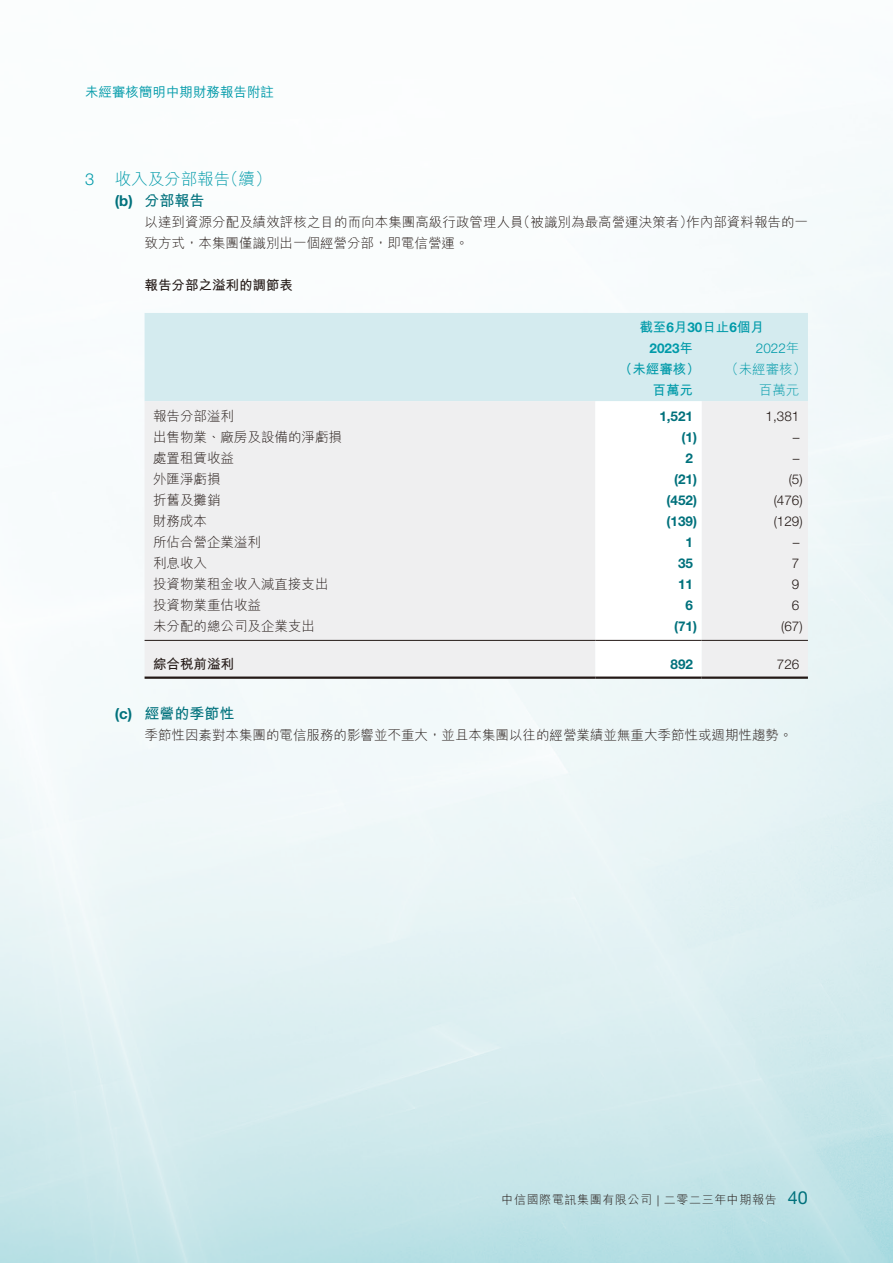
<style>
.page{position:relative;width:893px;height:1263px;background:#fff}
.page>*{position:absolute;margin:0;border:0;box-sizing:border-box;transform-origin:0 0}
.t1{font:18px "Helvetica Neue LT Std";color:#00717c}
.t2{font:300 16.5px "M Hei HK";color:#009aa9}
.t3{font:300 16.5px "Helvetica Neue LT Std";color:#009aa9}
.t4{font:700 15px "M Hei HK";color:#00717c}
.t5{font:700 15px "Helvetica Neue LT Std";color:#00717c}
.t6{font:300 13.5px/21px "M Hei HK";color:#231916}
.t7{font:700 13.5px "Helvetica Neue LT Std";color:#00717c}
.t8{font:300 13.5px "Helvetica Neue LT Std";color:#231916}
.t9{font:700 13.5px "M Hei HK";color:#009aa9}
.t10{font:700 13.5px "M Hei HK";color:#231916}
.t11{font:500 13.5px "M Hei HK";color:#009aa9}
.t12{font:300 13.5px "M Hei HK";color:#009aa9}
.t13{font:300 13.5px "Helvetica Neue LT Std";color:#009aa9}
.t14{font:700 13.5px "Helvetica Neue LT Std";color:#009aa9}
.t15{font:300 12px "M Hei HK";letter-spacing:.05em;color:#231916}
.s1{font-family:"Helvetica Neue LT Std"}
.s2{font-family:"M Hei HK"}
</style>
<div class="page">
<div style="left:145px;top:313px;width:663px;height:88px;background:#d4ebef"></div>
<div style="left:145px;top:401px;width:663px;height:275px;background:#efeff0"></div>
<svg style="left:595px;top:401px;width:107px;height:275px"></svg>
<hr style="left:145px;top:640px;width:450px;height:1px;background:#231916">
<hr style="left:595px;top:640px;width:107px;height:1px;background:#231916">
<hr style="left:702px;top:640px;width:106px;height:1px;background:#231916">
<hr style="left:145px;top:676px;width:450px;height:3px;background:#231916">
<hr style="left:595px;top:676px;width:107px;height:3px;background:#231916">
<hr style="left:702px;top:676px;width:106px;height:3px;background:#231916">
<p class="t11" style="left:85px;top:82px;width:190px">未經審核簡明中期財務報告附註</p>
<p class="t3" style="left:85px;top:169px;width:11px">3</p>
<p class="t2" style="left:222px;top:167px;width:51px">（續(</p>
<p class="t2" style="left:115px;top:167px;width:117px">收入及分部報告</p>
<p class="t5" style="left:115px;top:191px;width:20px">b( )</p>
<p class="t5" style="left:115px;top:704px;width:19px">c( )</p>
<p class="t4" style="left:145px;top:190px;width:61px">分部報告</p>
<p class="t6" style="left:145px;top:211px;width:381px">以達到資源分配及績效評核之目的而向本集團高級行政管理人員致方式，本集團僅識別出一個經營分部，即電信營運。</p>
<p class="t10" style="left:145px;top:275px;width:150px">報告分部之溢利的調節表</p>
<p class="t6" style="left:517px;top:211px;width:177px">（被識別為最高營運決策者）</p>
<p class="t6" style="left:686px;top:211px;width:123px">作內部資料報告的一</p>
<p class="t9" style="left:639px;top:317px;width:126px">截至月<span class="s1">6 30</span>日止<span class="s1">6</span>個月</p>
<p class="t13" style="left:756px;top:340px;width:45px">2022<span class="s2">年</span></p>
<p class="t14" style="left:650px;top:340px;width:45px">2023<span class="s2">年</span></p>
<p class="t9" style="left:619px;top:359px;width:82px">（未經審核）</p>
<p class="t12" style="left:725px;top:360px;width:82px">（未經審核(</p>
<p class="t9" style="left:653px;top:380px;width:42px">百萬元</p>
<p class="t12" style="left:759px;top:381px;width:42px">百萬元</p>
<p class="t6" style="left:153px;top:405px;width:82px">報告分部溢利</p>
<p class="t7" style="left:659px;top:407px;width:35px">1,521</p>
<p class="t8" style="left:766px;top:407px;width:35px">1,381</p>
<p class="t6" style="left:153px;top:426px;width:190px">出售物業、廠房及設備的淨虧損</p>
<p class="t7" style="left:682px;top:428px;width:17px">(1)</p>
<p class="t8" style="left:793px;top:428px;width:8px">–</p>
<p class="t6" style="left:153px;top:447px;width:82px">處置租賃收益</p>
<p class="t7" style="left:686px;top:449px;width:9px">2</p>
<p class="t8" style="left:793px;top:449px;width:8px">–</p>
<p class="t6" style="left:153px;top:468px;width:69px">外匯淨虧損</p>
<p class="t7" style="left:674px;top:470px;width:25px">)21(</p>
<p class="t8" style="left:789px;top:470px;width:16px">(5)</p>
<p class="t6" style="left:153px;top:489px;width:69px">折舊及攤銷</p>
<p class="t7" style="left:667px;top:491px;width:32px">)452(</p>
<p class="t8" style="left:774px;top:491px;width:31px">)476(</p>
<p class="t6" style="left:153px;top:510px;width:55px">財務成本</p>
<p class="t7" style="left:667px;top:512px;width:32px">)139(</p>
<p class="t8" style="left:774px;top:512px;width:31px">)129(</p>
<p class="t6" style="left:153px;top:531px;width:109px">所佔合營企業溢利</p>
<p class="t7" style="left:686px;top:533px;width:9px">1</p>
<p class="t8" style="left:793px;top:533px;width:8px">–</p>
<p class="t6" style="left:153px;top:552px;width:55px">利息收入</p>
<p class="t7" style="left:678px;top:554px;width:17px">35</p>
<p class="t8" style="left:792px;top:554px;width:9px">7</p>
<p class="t6" style="left:153px;top:573px;width:177px">投資物業租金收入減直接支出</p>
<p class="t7" style="left:678px;top:575px;width:17px">11</p>
<p class="t8" style="left:792px;top:575px;width:9px">9</p>
<p class="t6" style="left:153px;top:594px;width:109px">投資物業重估收益</p>
<p class="t7" style="left:686px;top:596px;width:9px">6</p>
<p class="t8" style="left:792px;top:596px;width:9px">6</p>
<p class="t6" style="left:153px;top:615px;width:163px">未分配的總公司及企業支出</p>
<p class="t7" style="left:674px;top:617px;width:25px">)71(</p>
<p class="t8" style="left:781px;top:617px;width:23px">)67(</p>
<p class="t10" style="left:153px;top:654px;width:82px">綜合稅前溢利</p>
<p class="t4" style="left:145px;top:702px;width:91px">經營的季節性</p>
<p class="t7" style="left:671px;top:655px;width:24px">892</p>
<p class="t8" style="left:777px;top:655px;width:24px">726</p>
<p class="t6" style="left:145px;top:724px;width:649px">季節性因素對本集團的電信服務的影響並不重大，並且本集團以往的經營業績並無重大季節性或週期性趨勢。</p>
<p class="t15" style="left:502px;top:1191px;width:277px">中信國際電訊集團有限公司 | 二零二三年中期報告</p>
<h1 class="t1" style="left:788px;top:1186px;width:22px">40</h1>
</div>
